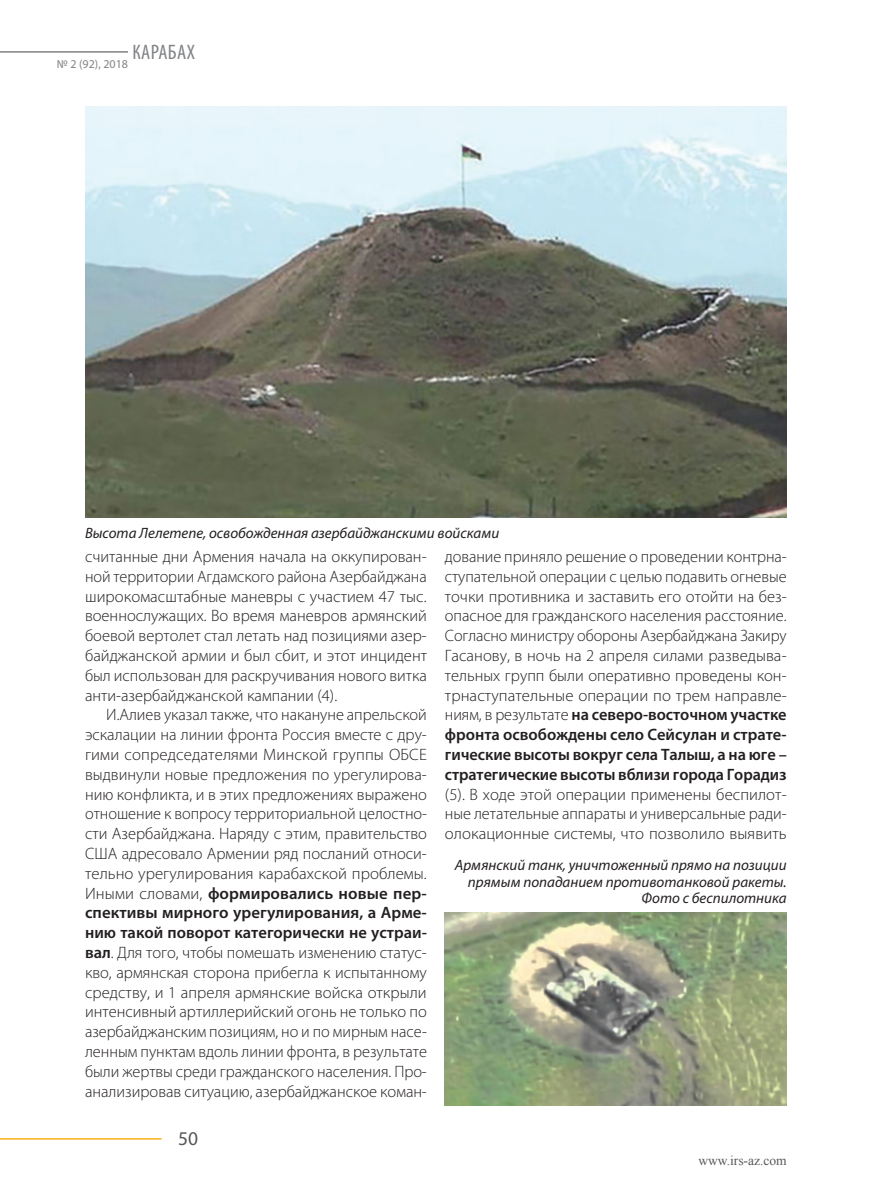
<style>
.page{position:relative;width:893px;height:1191px;background:#fff}
.page>*{position:absolute;margin:0;border:0;box-sizing:border-box;transform-origin:0 0}
.t1{font:condensed 21px "Myriad Pro";letter-spacing:.02em;color:#808285}
.t2{font:19.5px "Myriad Pro";color:#57585a}
.t3{font:300 16.5px/19.8px "Myriad Pro";color:#231f20;text-align:justify}
.t4{font:600 16.5px "Myriad Pro";letter-spacing:.005em;color:#231f20}
.t5{font:italic 15px/16.5px "Myriad Pro";color:#231f20;text-align:right}
.t6{font:13.5px "Times New Roman";color:#57585a}
.t7{font:12px "Myriad Pro";color:#808285}
.s1{font-weight:300}
.s2{font-weight:600}
</style>
<div class="page">
<hr style="left:0;top:51px;width:128px;height:2px;background:#808285">
<hr style="left:0;top:1138px;width:162px;height:1px;background:#faaf18">
<img style="left:445px;top:912px;width:342px;height:194px">
<img style="left:85px;top:106px;width:702px;height:412px">
<p class="t1" style="left:132px;top:39px;width:64px">КАРАБАХ</p>
<p class="t7" style="left:57px;top:56px;width:73px">№ 2 (92), 2018</p>
<p class="t5" style="left:85px;top:524px;width:416px">Высота Лелетепе, освобожденная азербайджанскими войсками</p>
<p class="t3" style="left:85px;top:547px;width:343px">считанные дни Армения начала на оккупирован-</p>
<p class="t3" style="left:85px;top:566px;width:343px">ной территории Агдамского района Азербайджана</p>
<p class="t3" style="left:85px;top:586px;width:343px">широкомасштабные маневры с участием 47 тыс.</p>
<p class="t3" style="left:85px;top:606px;width:343px">военнослужащих. Во время маневров армянский</p>
<p class="t3" style="left:85px;top:626px;width:343px">боевой вертолет стал летать над позициями азер-</p>
<p class="t3" style="left:85px;top:646px;width:344px">байджанской армии и был сбит, и этот инцидент</p>
<p class="t3" style="left:85px;top:665px;width:343px">был использован для раскручивания нового витка</p>
<p class="t3" style="left:85px;top:685px;width:254px">анти-азербайджанской кампании (4).</p>
<p class="t3" style="left:106px;top:705px;width:322px">И.Алиев указал также, что накануне апрельской</p>
<p class="t3" style="left:85px;top:725px;width:343px">эскалации на линии фронта Россия вместе с дру-</p>
<p class="t3" style="left:85px;top:745px;width:343px">гими сопредседателями Минской группы ОБСЕ</p>
<p class="t3" style="left:85px;top:764px;width:343px">выдвинули новые предложения по урегулирова-</p>
<p class="t3" style="left:85px;top:784px;width:343px">нию конфликта, и в этих предложениях выражено</p>
<p class="t3" style="left:85px;top:804px;width:343px">отношение к вопросу территориальной целостно-</p>
<p class="t3" style="left:85px;top:824px;width:343px">сти Азербайджана. Наряду с этим, правительство</p>
<p class="t3" style="left:85px;top:844px;width:343px">США адресовало Армении ряд посланий относи-</p>
<p class="t3" style="left:85px;top:863px;width:343px">тельно урегулирования карабахской проблемы.</p>
<p class="t4" style="left:85px;top:882px;width:343px"><span class="s1">Иными словами,</span> формировались новые пер-</p>
<p class="t4" style="left:85px;top:902px;width:343px">спективы мирного урегулирования, а Арме-</p>
<p class="t4" style="left:85px;top:922px;width:343px">нию такой поворот категорически не устраи-</p>
<p class="t3" style="left:85px;top:943px;width:343px"><span class="s2">вал</span>. Для того, чтобы помешать изменению статус-</p>
<p class="t3" style="left:85px;top:962px;width:343px">кво, армянская сторона прибегла к испытанному</p>
<p class="t3" style="left:85px;top:982px;width:343px">средству, и 1 апреля армянские войска открыли</p>
<p class="t3" style="left:85px;top:1002px;width:343px">интенсивный артиллерийский огонь не только по</p>
<p class="t3" style="left:85px;top:1022px;width:343px">азербайджанским позициям, но и по мирным насе-</p>
<p class="t3" style="left:85px;top:1042px;width:344px">ленным пунктам вдоль линии фронта, в результате</p>
<p class="t3" style="left:85px;top:1061px;width:343px">были жертвы среди гражданского населения. Про-</p>
<p class="t3" style="left:85px;top:1081px;width:343px">анализировав ситуацию, азербайджанское коман-</p>
<p class="t2" style="left:178px;top:1126px;width:22px">50</p>
<p class="t3" style="left:445px;top:547px;width:343px">дование приняло решение о проведении контрна&shy;ступательной операции с целью подавить огневые точки противника и заставить его отойти на без&shy;опасное для гражданского населения расстояние.<br>Согласно министру обороны Азербайджана Закиру Гасанову, в ночь на 2 апреля силами разведыва&shy;тельных групп были оперативно проведены кон&shy;трнаступательные операции по трем направле&shy;ниям, в результате <span class="s2">на северо-восточном участке фронта освобождены село Сейсулан и страте&shy;гические высоты вокруг села Талыш, а на юге – стратегические высоты вблизи города Горадиз </span>(5). В ходе этой операции применены беспилот&shy;ные летательные аппараты и универсальные ради&shy;олокационные системы, что позволило выявить</p>
<p class="t5" style="left:455px;top:856px;width:333px">Армянский танк, уничтоженный прямо на позиции прямым попаданием противотанковой ракеты.<br>Фото с беспилотника</p>
<p class="t6" style="left:698px;top:1151px;width:90px">www.irs-az.com</p>
</div>
